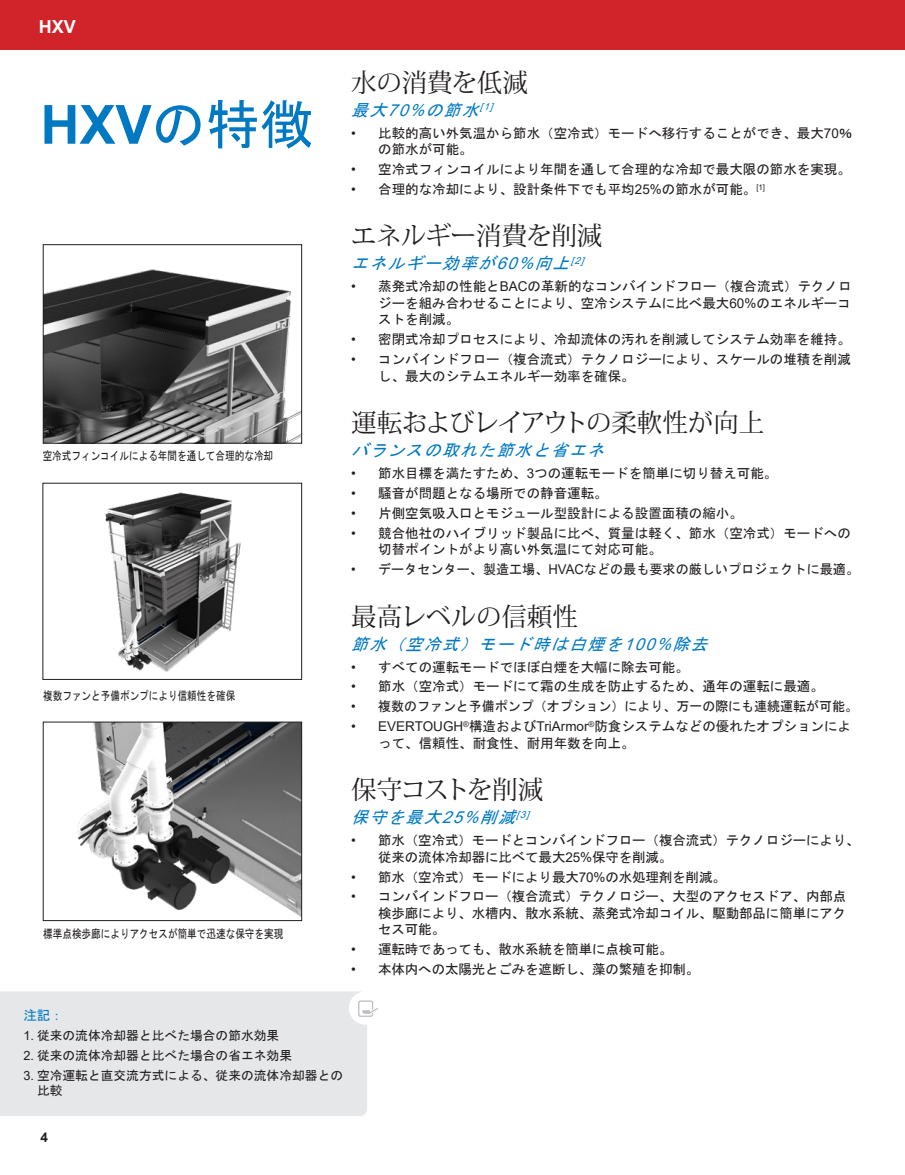
<style>
.page{position:relative;width:905px;height:1175px;background:#fff}
.page>*{position:absolute;margin:0;border:0;box-sizing:border-box;transform-origin:0 0}
.t1{font:700 54px "Arial";color:#0079c2}
.t2{font:25.5px "Koz Min Pr 6 N";letter-spacing:-.015em;color:#231f20}
.t3{font:25.5px "Koz Min Pr 6 N";letter-spacing:-.035em;color:#231f20}
.t4{font:25.5px "Koz Min Pr 6 N";letter-spacing:-.07em;color:#231f20}
.t5{font:700 18px "Arial";color:#fff}
.t6{font:italic 16.5px "MS Gothic";color:#0079c2}
.t7{font:13.5px/16.5px "MS Gothic";color:#231f20}
.t8{font:13.5px "MS Gothic";color:#231f20;scale:.96 1}
.t9{font:13.5px "MS Gothic";color:#0079c2}
.t10{font:700 13.5px "Arial";color:#231f20}
.t11{font:12.75px/15.3px "MS Gothic";color:#231f20}
.t12{font:12px "MS Gothic";color:#231f20;scale:.8 1}
.s1{font-family:"MS Gothic";font-weight:400}
.s2{font-family:"Arial"}
</style>
<div class="page">
<img style="left:105px;top:492px;width:136px;height:180px">
<img style="left:77px;top:724px;width:223px;height:192px">
<div style="left:43px;top:722px;width:259px;height:198px;border:1px solid #231f20"></div>
<div style="left:0;top:991px;width:367px;height:124px;background:#e6e7e9"></div>
<div style="left:349px;top:991px;width:33px;height:33px;background:#fff;border-radius:50%"></div>
<svg style="left:358px;top:1000px;width:20px;height:16px"></svg>
<img style="left:45px;top:269px;width:255px;height:172px">
<div style="left:43px;top:244px;width:259px;height:199px;border:1px solid #231f20"></div>
<div style="left:0;top:0;width:904px;height:50px;background:#d1232a"></div>
<h3 class="t5" style="left:39px;top:14px;width:39px">HXV</h3>
<h1 class="t1" style="left:40px;top:87px;width:275px">HXV<span class="s1">の特徴</span></h1>
<p class="t12" style="left:43px;top:450px;width:290px">空冷式フィンコイルによる年間を通して合理的な冷却</p>
<p class="t12" style="left:43px;top:689px;width:242px">複数ファンと予備ポンプにより信頼性を確保</p>
<p class="t12" style="left:43px;top:928px;width:301px">標準点検歩廊によりアクセスが簡単で迅速な保守を実現</p>
<h2 class="t2" style="left:351px;top:68px;width:178px">水の消費を低減</h2>
<p class="t6" style="left:351px;top:102px;width:148px">最大<span class="s2">70%</span>の節水<sup>[1]</sup></p>
<p class="t7" style="left:378px;top:125px;width:476px;text-indent:-27px"><span class="s2">•</span> 比較的高い外気温から節水（空冷式）モードへ移行することができ、最大<span class="s2">70</span>％の節水が可能。</p>
<p class="t7" style="left:351px;top:161px;width:501px"><span class="s2">•</span> 空冷式フィンコイルにより年間を通して合理的な冷却で最大限の節水を実現。</p>
<p class="t7" style="left:351px;top:181px;width:415px"><span class="s2">•</span> 合理的な冷却により、設計条件下でも平均<span class="s2">25%</span>の節水が可能。<sup>[1]</sup></p>
<h2 class="t2" style="left:351px;top:222px;width:253px">エネルギー消費を削減</h2>
<p class="t6" style="left:351px;top:255px;width:238px">エネルギー効率が<span class="s2">60%</span>向上<sup>[2]</sup></p>
<p class="t7" style="left:378px;top:278px;width:475px;text-align:justify;text-indent:-27px"><span class="s2">•</span> 蒸発式冷却の性能と<span class="s2">BAC</span>の革新的なコンバインドフロー（複合流式）テクノロジーを組み合わせることにより、空冷システムに比べ最大<span class="s2">60%</span>のエネルギーコストを削減。</p>
<p class="t7" style="left:351px;top:331px;width:501px"><span class="s2">•</span> 密閉式冷却プロセスにより、冷却流体の汚れを削減してシステム効率を維持。</p>
<p class="t7" style="left:378px;top:351px;width:474px;text-indent:-27px"><span class="s2">•</span> コンバインドフロー（複合流式）テクノロジーにより、スケールの堆積を削減し、最大のシテムエネルギー効率を確保。</p>
<h2 class="t3" style="left:351px;top:408px;width:415px">運転およびレイアウトの柔軟性が向上</h2>
<p class="t6" style="left:351px;top:442px;width:260px">バランスの取れた節水と省エネ</p>
<p class="t7" style="left:351px;top:465px;width:428px"><span class="s2">•</span> 節水目標を満たすため、<span class="s2">3</span>つの運転モードを簡単に切り替え可能。</p>
<p class="t7" style="left:351px;top:485px;width:258px"><span class="s2">•</span> 騒音が問題となる場所での静音運転。</p>
<p class="t7" style="left:351px;top:505px;width:393px"><span class="s2">•</span> 片側空気吸入口とモジュール型設計による設置面積の縮小。</p>
<p class="t7" style="left:378px;top:524px;width:474px;text-indent:-27px"><span class="s2">•</span> 競合他社のハイブリッド製品に比べ、質量は軽く、節水（空冷式）モードへの切替ポイントがより高い外気温にて対応可能。</p>
<p class="t7" style="left:351px;top:561px;width:509px"><span class="s2">•</span> データセンター、製造工場、<span class="s2">HVAC</span>などの最も要求の厳しいプロジェクトに最適。</p>
<h2 class="t2" style="left:351px;top:602px;width:228px">最高レベルの信頼性</h2>
<p class="t6" style="left:351px;top:635px;width:363px">節水（空冷式）モード時は白煙を<span class="s2">100%</span>除去</p>
<p class="t7" style="left:351px;top:658px;width:339px"><span class="s2">•</span> すべての運転モードでほぼ白煙を大幅に除去可能。</p>
<p class="t7" style="left:351px;top:678px;width:474px"><span class="s2">•</span> 節水（空冷式）モードにて霜の生成を防止するため、通年の運転に最適。</p>
<p class="t8" style="left:351px;top:699px;width:529px"><span class="s2">•</span> 複数のファンと予備ポンプ（オプション）により、万一の際にも連続運転が可能。</p>
<p class="t7" style="left:378px;top:718px;width:474px;text-indent:-27px"><span class="s2">• EVERTOUGH</span><sup>®</sup>構造および<span class="s2">TriArmor</span><sup>®</sup>防食システムなどの優れたオプションによって、信頼性、耐食性、耐用年数を向上。</p>
<h2 class="t4" style="left:351px;top:775px;width:194px">保守コストを削減</h2>
<p class="t6" style="left:351px;top:809px;width:184px">保守を最大<span class="s2">25%</span>削減<sup>[3]</sup></p>
<p class="t7" style="left:378px;top:832px;width:483px;text-indent:-27px"><span class="s2">•</span> 節水（空冷式）モードとコンバインドフロー（複合流式）テクノロジーにより、従来の流体冷却器に比べて最大<span class="s2">25%</span>保守を削減。</p>
<p class="t7" style="left:351px;top:868px;width:376px"><span class="s2">•</span> 節水（空冷式）モードにより最大<span class="s2">70%</span>の水処理剤を削減。</p>
<p class="t7" style="left:378px;top:888px;width:469px;text-align:justify;text-indent:-27px"><span class="s2">•</span> コンバインドフロー（複合流式）テクノロジー、大型のアクセスドア、内部点検歩廊により、水槽内、散水系統、蒸発式冷却コイル、駆動部品に簡単にアクセス可能。</p>
<p class="t7" style="left:351px;top:941px;width:323px"><span class="s2">•</span> 運転時であっても、散水系統を簡単に点検可能。</p>
<p class="t7" style="left:351px;top:961px;width:349px"><span class="s2">•</span> 本体内への太陽光とごみを遮断し、藻の繁殖を抑制。</p>
<p class="t9" style="left:23px;top:1008px;width:42px">注記：</p>
<p class="t11" style="left:23px;top:1027px;width:257px"><span class="s2">1.</span> 従来の流体冷却器と比べた場合の節水効果</p>
<p class="t11" style="left:23px;top:1047px;width:270px"><span class="s2">2.</span> 従来の流体冷却器と比べた場合の省エネ効果</p>
<p class="t11" style="left:37px;top:1067px;width:308px;text-indent:-14px"><span class="s2">3.</span> 空冷運転と直交流方式による、従来の流体冷却器との比較</p>
<p class="t10" style="left:40px;top:1127px;width:9px">4</p>
</div>
